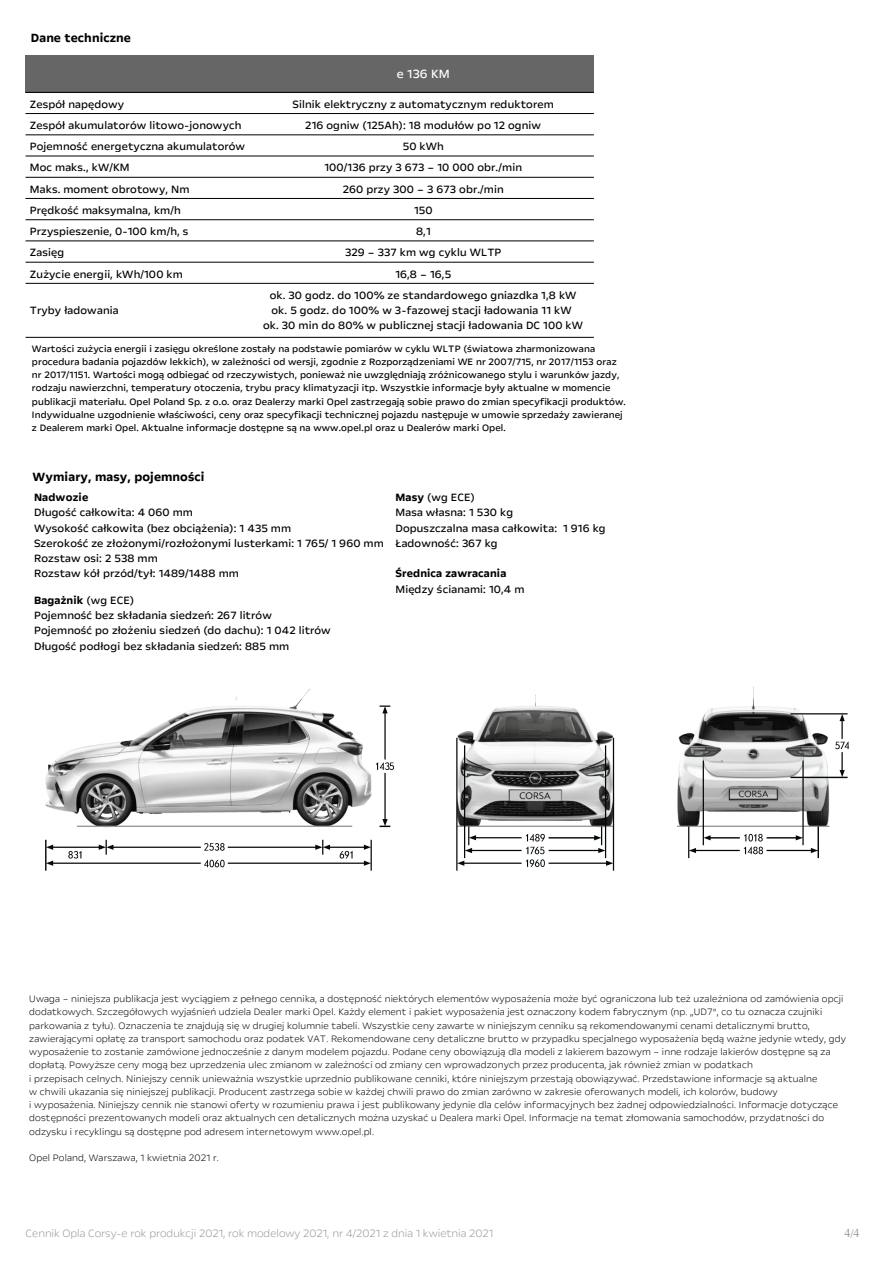
<style>
.page{position:relative;width:893px;height:1263px;background:#fff}
.page>*{position:absolute;margin:0;border:0;box-sizing:border-box;transform-origin:0 0}
.t1{font:700 13.5px "Opel Next";letter-spacing:.01em;color:#000}
.t2{font:13.5px "Opel Next";color:#fff}
.t3{font:12px/15.1px "Opel Next";letter-spacing:.01em;color:#000}
.t4{font:300 12px "Opel Next";color:#999}
.t5{font:700 12px "Opel Next";letter-spacing:.01em;color:#000}
.t6{font:12px "Times New Roman";color:#999}
.t7{font:300 10.5px/13.2px "Opel Next";letter-spacing:.015em;color:#000}
.t8{font:10.5px/13.2px "Opel Next";letter-spacing:.015em;color:#000}
.s1{font-weight:700}
.s2{font-family:"Opel Next";font-weight:300}
</style>
<div class="page">
<div style="left:26px;top:55px;width:226px;height:37px;background:#666"></div>
<div style="left:252px;top:55px;width:342px;height:37px;background:#666"></div>
<hr style="left:26px;top:92px;width:568px;height:1px;background:#000">
<hr style="left:26px;top:113px;width:568px;height:1px;background:#000">
<hr style="left:26px;top:135px;width:568px;height:1px;background:#000">
<hr style="left:26px;top:156px;width:568px;height:1px;background:#000">
<hr style="left:26px;top:177px;width:568px;height:1px;background:#000">
<hr style="left:26px;top:198px;width:568px;height:1px;background:#000">
<hr style="left:26px;top:219px;width:568px;height:1px;background:#000">
<hr style="left:26px;top:241px;width:568px;height:1px;background:#000">
<hr style="left:26px;top:262px;width:568px;height:1px;background:#000">
<hr style="left:26px;top:283px;width:568px;height:1px;background:#000">
<hr style="left:26px;top:337px;width:568px;height:1px;background:#000">
<img style="left:45px;top:687px;width:804px;height:184px">
<p class="t1" style="left:31px;top:29px;width:102px">Dane techniczne</p>
<p class="t2" style="left:397px;top:65px;width:54px">e 136 KM</p>
<p class="t3" style="left:30px;top:97px;width:96px">Zespół napędowy</p>
<p class="t3" style="left:292px;top:97px;width:263px">Silnik elektryczny z automatycznym reduktorem</p>
<p class="t3" style="left:30px;top:118px;width:213px">Zespół akumulatorów litowo-jonowych</p>
<p class="t3" style="left:305px;top:118px;width:237px">216 ogniw (125Ah): 18 modułów po 12 ogniw</p>
<p class="t3" style="left:30px;top:139px;width:217px">Pojemność energetyczna akumulatorów</p>
<p class="t3" style="left:403px;top:139px;width:43px">50 kWh</p>
<p class="t3" style="left:30px;top:160px;width:101px">Moc maks., kW/KM</p>
<p class="t3" style="left:324px;top:160px;width:199px">100/136 przy 3 673 – 10 000 obr./min</p>
<p class="t3" style="left:30px;top:182px;width:161px">Maks. moment obrotowy, Nm</p>
<p class="t3" style="left:343px;top:182px;width:162px">260 przy 300 – 3 673 obr./min</p>
<p class="t3" style="left:30px;top:203px;width:152px">Prędkość maksymalna, km/h</p>
<p class="t3" style="left:414px;top:203px;width:20px">150</p>
<p class="t3" style="left:30px;top:224px;width:160px">Przyspieszenie, 0-100 km/h, s</p>
<p class="t3" style="left:416px;top:224px;width:16px">8,1</p>
<p class="t3" style="left:30px;top:245px;width:36px">Zasięg</p>
<p class="t3" style="left:345px;top:245px;width:158px">329 – 337 km wg cyklu WLTP</p>
<p class="t3" style="left:30px;top:266px;width:154px">Zużycie energii, kWh/100 km</p>
<p class="t3" style="left:395px;top:266px;width:57px">16,8 – 16,5</p>
<p class="t3" style="left:30px;top:303px;width:90px">Tryby ładowania</p>
<p class="t3" style="left:263px;top:288px;width:321px;text-align:center">ok. 30 godz. do 100% ze standardowego gniazdka 1,8 kW ok. 5 godz. do 100% w 3-fazowej stacji ładowania 11 kW<br>ok. 30 min do 80% w publicznej stacji ładowania DC 100 kW</p>
<p class="t8" style="left:32px;top:342px;width:595px">Wartości zużycia energii i zasięgu określone zostały na podstawie pomiarów w cyklu WLTP (światowa zharmonizowana procedura badania pojazdów lekkich), w zależności od wersji, zgodnie z Rozporządzeniami WE nr 2007/715, nr 2017/1153 oraz nr 2017/1151. Wartości mogą odbiegać od rzeczywistych, ponieważ nie uwzględniają zróżnicowanego stylu i warunków jazdy, rodzaju nawierzchni, temperatury otoczenia, trybu pracy klimatyzacji itp. Wszystkie informacje były aktualne w momencie publikacji materiału. Opel Poland Sp. z o.o. oraz Dealerzy marki Opel zastrzegają sobie prawo do zmian specyfikacji produktów.<br>Indywidualne uzgodnienie właściwości, ceny oraz specyfikacji technicznej pojazdu następuje w umowie sprzedaży zawieranej z Dealerem marki Opel. Aktualne informacje dostępne są na www.opel.pl oraz u Dealerów marki Opel.</p>
<p class="t1" style="left:33px;top:469px;width:173px">Wymiary, masy, pojemności</p>
<p class="t5" style="left:34px;top:490px;width:56px">Nadwozie</p>
<p class="t3" style="left:34px;top:505px;width:351px">Długość całkowita: 4 060 mm<br>Wysokość całkowita (bez obciążenia): 1 435 mm<br>Szerokość ze złożonymi/rozłożonymi lusterkami: 1 765/ 1 960 mm Rozstaw osi: 2 538 mm<br>Rozstaw kół przód/tył: 1489/1488 mm</p>
<p class="t3" style="left:34px;top:593px;width:298px"><span class="s1">Bagażnik</span> (wg ECE)<br>Pojemność bez składania siedzeń: 267 litrów Pojemność po złożeniu siedzeń (do dachu): 1 042 litrów Długość podłogi bez składania siedzeń: 885 mm</p>
<p class="t3" style="left:395px;top:490px;width:212px"><span class="s1">Masy</span> (wg ECE)<br>Masa własna: 1 530 kg<br>Dopuszczalna masa całkowita: 1 916 kg<br>Ładowność: 367 kg</p>
<p class="t5" style="left:395px;top:566px;width:112px">Średnica zawracania</p>
<p class="t3" style="left:395px;top:581px;width:131px">Między ścianami: 10,4 m</p>
<p class="t7" style="left:29px;top:992px;width:818px">Uwaga – niniejsza publikacja jest wyciągiem z pełnego cennika, a dostępność niektórych elementów wyposażenia może być ograniczona lub też uzależniona od zamówienia opcji dodatkowych. Szczegółowych wyjaśnień udziela Dealer marki Opel. Każdy element i pakiet wyposażenia jest oznaczony kodem fabrycznym (np. „UD7”, co tu oznacza czujniki parkowania z tyłu). Oznaczenia te znajdują się w drugiej kolumnie tabeli. Wszystkie ceny zawarte w niniejszym cenniku są rekomendowanymi cenami detalicznymi brutto, zawierającymi opłatę za transport samochodu oraz podatek VAT. Rekomendowane ceny detaliczne brutto w przypadku specjalnego wyposażenia będą ważne jedynie wtedy, gdy wyposażenie to zostanie zamówione jednocześnie z danym modelem pojazdu. Podane ceny obowiązują dla modeli z lakierem bazowym – inne rodzaje lakierów dostępne są za dopłatą. Powyższe ceny mogą bez uprzedzenia ulec zmianom w zależności od zmiany cen wprowadzonych przez producenta, jak również zmian w podatkach<br>i przepisach celnych. Niniejszy cennik unieważnia wszystkie uprzednio publikowane cenniki, które niniejszym przestają obowiązywać. Przedstawione informacje są aktualne<br>w chwili ukazania się niniejszej publikacji. Producent zastrzega sobie w każdej chwili prawo do zmian zarówno w zakresie oferowanych modeli, ich kolorów, budowy<br>i wyposażenia. Niniejszy cennik nie stanowi oferty w rozumieniu prawa i jest publikowany jedynie dla celów informacyjnych bez żadnej odpowiedzialności. Informacje dotyczące dostępności prezentowanych modeli oraz aktualnych cen detalicznych można uzyskać u Dealera marki Opel. Informacje na temat złomowania samochodów, przydatności do odzysku i recyklingu są dostępne pod adresem internetowym www.opel.pl.</p>
<p class="t7" style="left:29px;top:1152px;width:191px">Opel Poland, Warszawa, 1 kwietnia 2021 r.</p>
<p class="t4" style="left:26px;top:1225px;width:469px">Cennik Opla Corsy-e rok produkcji 2021, rok modelowy 2021, nr 4/2021 z dnia 1 kwietnia 2021</p>
<p class="t6" style="left:844px;top:1226px;width:17px">4<span class="s2">/</span>4</p>
</div>
